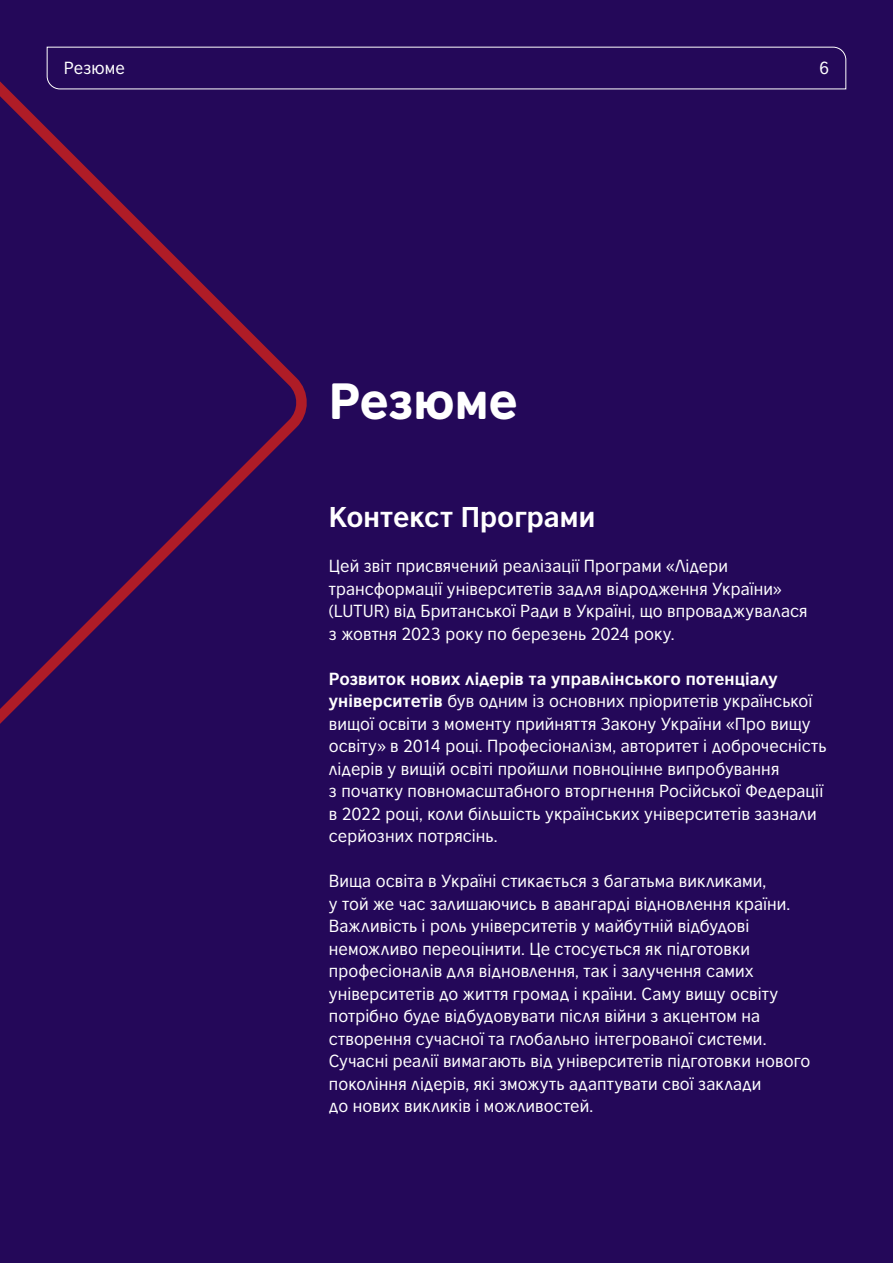
<style>
.page{position:relative;width:893px;height:1263px;background:#240859}
.page>*{position:absolute;margin:0;border:0;box-sizing:border-box;transform-origin:0 0}
.t1{font:48px "British Council Sans Headline";letter-spacing:-.005em;color:#fff}
.t2{font:700 27px "British Council Sans";letter-spacing:-.005em;color:#fff}
.t3{font:16.5px/22.5px "British Council Sans";letter-spacing:.005em;color:#fff}
.s1{font-weight:700}
</style>
<div class="page">
<svg style="left:0;top:81px;width:307px;height:643px"></svg>
<svg style="left:46px;top:46px;width:801px;height:44px"></svg>
<p class="t3" style="left:64px;top:55px;width:63px">Резюме</p>
<p class="t3" style="left:819px;top:55px;width:12px">6</p>
<h1 class="t1" style="left:329px;top:363px;width:191px">Резюме</h1>
<h2 class="t2" style="left:329px;top:493px;width:268px">Контекст Програми</h2>
<p class="t3" style="left:329px;top:553px;width:480px">Цей звіт присвячений реалізації Програми «Лідери трансформації університетів задля відродження України» (LUTUR) від Британської Ради в Україні, що впроваджувалася з жовтня 2023 року по березень 2024 року.</p>
<p class="t3" style="left:329px;top:666px;width:499px"><span class="s1">Розвиток нових лідерів та управлінського потенціалу університетів</span> був одним із основних пріоритетів української вищої освіти з моменту прийняття Закону України «Про вищу освіту» в 2014 році. Професіоналізм, авторитет і доброчесність лідерів у вищій освіті пройшли повноцінне випробування<br>з початку повномасштабного вторгнення Російської Федерації в 2022 році, коли більшість українських університетів зазнали серйозних потрясінь.</p>
<p class="t3" style="left:329px;top:868px;width:483px">Вища освіта в Україні стикається з багатьма викликами,<br>у той же час залишаючись в авангарді відновлення країни.<br>Важливість і роль університетів у майбутній відбудові неможливо переоцінити. Це стосується як підготовки професіоналів для відновлення, так і залучення самих університетів до життя громад і країни. Саму вищу освіту потрібно буде відбудовувати після війни з акцентом на створення сучасної та глобально інтегрованої системи.<br>Сучасні реалії вимагають від університетів підготовки нового покоління лідерів, які зможуть адаптувати свої заклади<br>до нових викликів і можливостей.</p>
</div>
